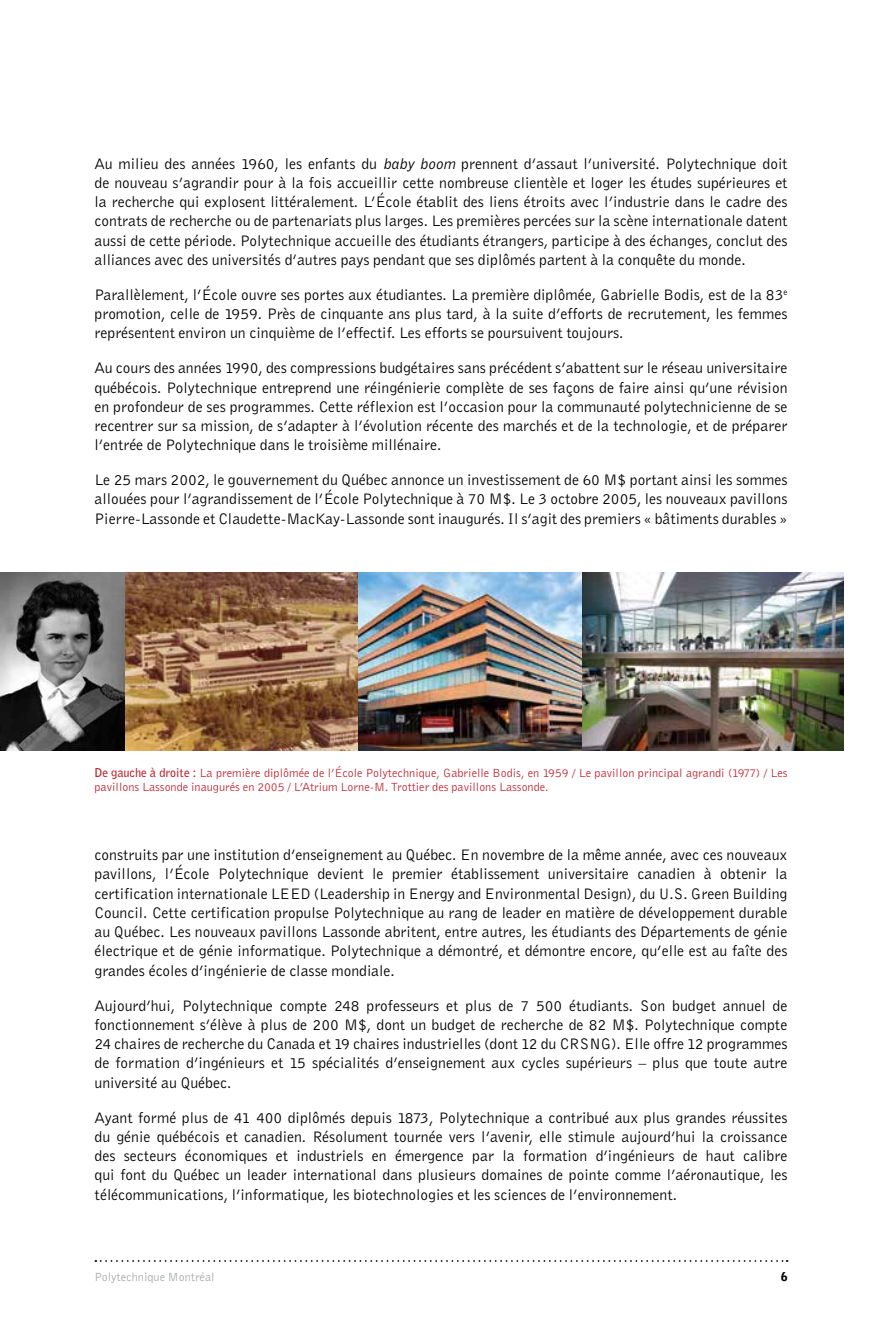
<style>
.page{position:relative;width:882px;height:1323px;background:#fff}
.page>*{position:absolute;margin:0;border:0;box-sizing:border-box;transform-origin:0 0}
.t1{font:15.75px/19.2px "Bell Gothic";color:#000;text-align:justify}
.t2{font:12.25px/14.7px "Bell Gothic";color:#c12736}
.t3{font:12.25px "Bell Gothic";color:#a7a9ac}
.t4{font:900 12.25px "Bell Gothic";color:#000}
.s1{font-style:italic}
.s2{font-weight:700}
</style>
<div class="page">
<svg style="left:95px;top:1260px;width:693px;height:2px"></svg>
<img style="left:581px;top:573px;width:263px;height:178px">
<img style="left:125px;top:573px;width:234px;height:178px">
<img style="left:0;top:573px;width:125px;height:178px">
<img style="left:359px;top:573px;width:222px;height:178px">
<p class="t1" style="left:94px;top:153px;width:695px">Au milieu des années 1960, les enfants du <span class="s1">baby boom</span> prennent d’assaut l’université. Polytechnique doit de nouveau s’agrandir pour à la fois accueillir cette nombreuse clientèle et loger les études supérieures et la recherche qui explosent littéralement. L’École établit des liens étroits avec l’industrie dans le cadre des contrats de recherche ou de partenariats plus larges. Les premières percées sur la scène internationale datent aussi de cette période. Polytechnique accueille des étudiants étrangers, participe à des échanges, conclut des alliances avec des universités d’autres pays pendant que ses diplômés partent à la conquête du monde.</p>
<p class="t1" style="left:94px;top:285px;width:695px">Parallèlement, l’École ouvre ses portes aux étudiantes. La première diplômée, Gabrielle Bodis, est de la 83<sup>e </sup>promotion, celle de 1959. Près de cinquante ans plus tard, à la suite d’efforts de recrutement, les femmes représentent environ un cinquième de l’effectif. Les efforts se poursuivent toujours.</p>
<p class="t1" style="left:94px;top:358px;width:695px">Au cours des années 1990, des compressions budgétaires sans précédent s’abattent sur le réseau universitaire québécois. Polytechnique entreprend une réingénierie complète de ses façons de faire ainsi qu’une révision en profondeur de ses programmes. Cette réflexion est l’occasion pour la communauté polytechnicienne de se recentrer sur sa mission, de s’adapter à l’évolution récente des marchés et de la technologie, et de préparer l’entrée de Polytechnique dans le troisième millénaire.</p>
<p class="t1" style="left:94px;top:470px;width:695px">Le 25 mars 2002, le gouvernement du Québec annonce un investissement de 60 M$ portant ainsi les sommes allouées pour l’agrandissement de l’École Polytechnique à 70 M$. Le 3 octobre 2005, les nouveaux pavillons Pierre-Lassonde et Claudette-MacKay-Lassonde sont inaugurés. Il s’agit des premiers « bâtiments durables »</p>
<p class="t2" style="left:94px;top:765px;width:695px"><span class="s2">De gauche à droite :</span> La première diplômée de l’École Polytechnique, Gabrielle Bodis, en 1959 / Le pavillon principal agrandi (1977) / Les pavillons Lassonde inaugurés en 2005 / L’Atrium Lorne-M. Trottier des pavillons Lassonde.</p>
<p class="t1" style="left:94px;top:845px;width:695px">construits par une institution d’enseignement au Québec. En novembre de la même année, avec ces nouveaux pavillons, l’École Polytechnique devient le premier établissement universitaire canadien à obtenir la certification internationale LEED (Leadership in Energy and Environmental Design), du U.S. Green Building Council. Cette certification propulse Polytechnique au rang de leader en matière de développement durable au Québec. Les nouveaux pavillons Lassonde abritent, entre autres, les étudiants des Départements de génie électrique et de génie informatique. Polytechnique a démontré, et démontre encore, qu’elle est au faîte des grandes écoles d’ingénierie de classe mondiale.</p>
<p class="t1" style="left:94px;top:995px;width:695px">Aujourd’hui, Polytechnique compte 248 professeurs et plus de 7 500 étudiants. Son budget annuel de fonctionnement s’élève à plus de 200 M$, dont un budget de recherche de 82 M$. Polytechnique compte 24 chaires de recherche du Canada et 19 chaires industrielles (dont 12 du CRSNG). Elle offre 12 programmes de formation d’ingénieurs et 15 spécialités d’enseignement aux cycles supérieurs – plus que toute autre université au Québec.</p>
<p class="t1" style="left:94px;top:1107px;width:695px">Ayant formé plus de 41 400 diplômés depuis 1873, Polytechnique a contribué aux plus grandes réussites du génie québécois et canadien. Résolument tournée vers l’avenir, elle stimule aujourd’hui la croissance des secteurs économiques et industriels en émergence par la formation d’ingénieurs de haut calibre qui font du Québec un leader international dans plusieurs domaines de pointe comme l’aéronautique, les télécommunications, l’informatique, les biotechnologies et les sciences de l’environnement.</p>
<p class="t3" style="left:94px;top:1269px;width:122px">Polytechnique Montréal</p>
<p class="t4" style="left:781px;top:1269px;width:8px">6</p>
</div>
